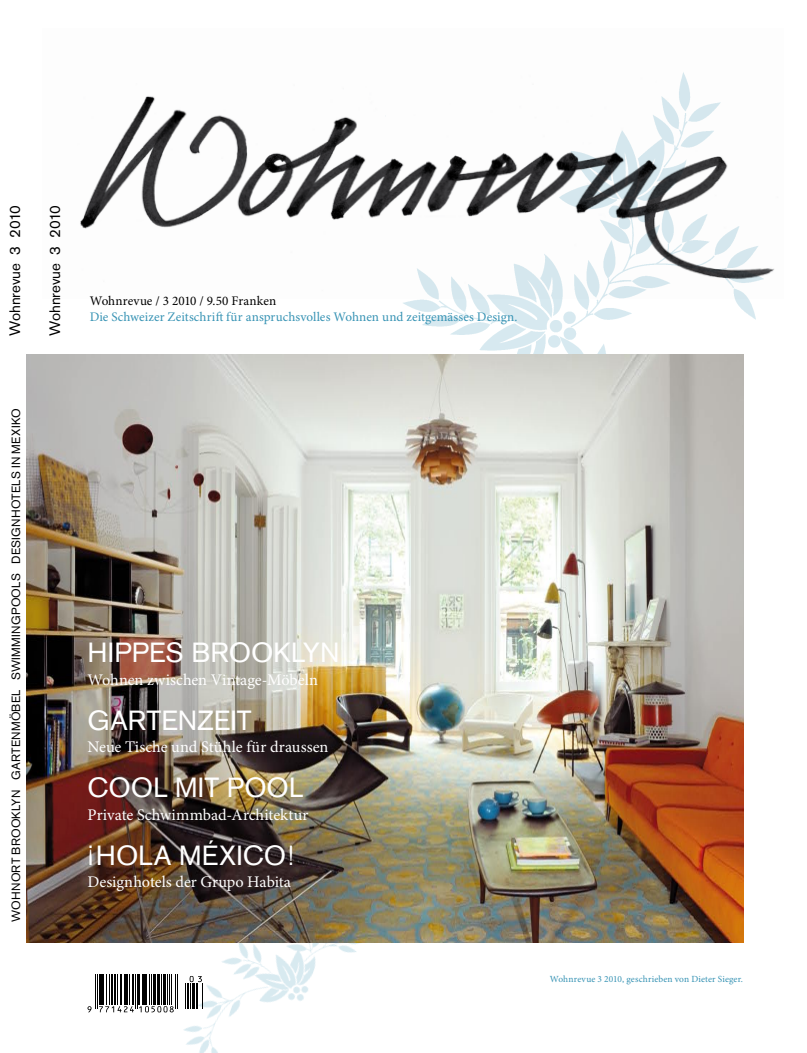
<style>
.page{position:relative;width:807px;height:1053px;background:#fff}
.page>*{position:absolute;margin:0;border:0;box-sizing:border-box;transform-origin:0 0}
.t1{font:27.5px "Akzidenz Grotesk BE";letter-spacing:.005em;color:#fff}
.t2{font:16.25px "Minion Pro";letter-spacing:-.005em;color:#fff}
.t3{font:15px "Akzidenz Grotesk BE";color:#000}
.t4{font:13.12px "Minion Pro";letter-spacing:.005em;color:#3793b4}
.t5{font:13.12px "Minion Pro";letter-spacing:.005em;color:#000}
.t6{font:11.88px "Akzidenz Grotesk BE";letter-spacing:.02em;color:#000}
.t7{font:9.38px "Minion Pro";letter-spacing:.015em;color:#3793b4}
</style>
<div class="page">
<img style="left:172px;top:942px;width:207px;height:110px">
<img style="left:403px;top:299px;width:353px;height:260px">
<hr style="left:95px;top:973px;width:1px;height:35px;background:#000">
<hr style="left:97px;top:973px;width:1px;height:35px;background:#000">
<hr style="left:99px;top:973px;width:2px;height:31px;background:#000">
<hr style="left:102px;top:973px;width:2px;height:31px;background:#000">
<hr style="left:106px;top:973px;width:1px;height:31px;background:#000">
<hr style="left:109px;top:973px;width:1px;height:31px;background:#000">
<hr style="left:111px;top:973px;width:1px;height:31px;background:#000">
<hr style="left:114px;top:973px;width:2px;height:31px;background:#000">
<hr style="left:117px;top:973px;width:1px;height:31px;background:#000">
<hr style="left:120px;top:973px;width:2px;height:31px;background:#000">
<hr style="left:124px;top:973px;width:1px;height:31px;background:#000">
<hr style="left:126px;top:973px;width:2px;height:31px;background:#000">
<hr style="left:129px;top:973px;width:1px;height:31px;background:#000">
<hr style="left:132px;top:973px;width:2px;height:31px;background:#000">
<hr style="left:135px;top:973px;width:1px;height:35px;background:#000">
<hr style="left:137px;top:973px;width:1px;height:35px;background:#000">
<hr style="left:138px;top:973px;width:2px;height:31px;background:#000">
<hr style="left:142px;top:973px;width:2px;height:31px;background:#000">
<hr style="left:144px;top:973px;width:3px;height:31px;background:#000">
<hr style="left:149px;top:973px;width:1px;height:31px;background:#000">
<hr style="left:151px;top:973px;width:1px;height:31px;background:#000">
<hr style="left:153px;top:973px;width:3px;height:31px;background:#000">
<hr style="left:157px;top:973px;width:2px;height:31px;background:#000">
<hr style="left:161px;top:973px;width:1px;height:31px;background:#000">
<hr style="left:163px;top:973px;width:2px;height:31px;background:#000">
<hr style="left:167px;top:973px;width:1px;height:31px;background:#000">
<hr style="left:169px;top:973px;width:1px;height:31px;background:#000">
<hr style="left:171px;top:973px;width:1px;height:31px;background:#000">
<hr style="left:175px;top:973px;width:1px;height:35px;background:#000">
<hr style="left:176px;top:973px;width:1px;height:35px;background:#000">
<svg style="left:87px;top:1006px;width:4px;height:6px"></svg>
<svg style="left:99px;top:1006px;width:75px;height:6px"></svg>
<svg style="left:185px;top:975px;width:18px;height:33px"></svg>
<img style="left:27px;top:354px;width:715px;height:588px">
<img style="left:80px;top:72px;width:695px;height:227px">
<p class="t3" style="left:6px;top:336px;width:133px;rotate:-90deg">Wohnrevue 3 2010</p>
<p class="t3" style="left:46px;top:336px;width:133px;rotate:-90deg">Wohnrevue 3 2010</p>
<p class="t5" style="left:90px;top:292px;width:188px">Wohnrevue / 3 2010 / 9.50 Franken</p>
<p class="t4" style="left:90px;top:308px;width:429px">Die Schweizer Zeitschrift für anspruchsvolles Wohnen und zeitgemässes Design.</p>
<p class="t6" style="left:9px;top:921px;width:515px;rotate:-90deg">WOHNORT BROOKLYN GARTENMÖBEL SWIMMINGPOOLS DESIGNHOTELS IN MEXIKO</p>
<h1 class="t1" style="left:87px;top:636px;width:253px">HIPPES BROOKLYN</h1>
<p class="t2" style="left:87px;top:669px;width:232px">Wohnen zwischen Vintage-Möbeln</p>
<h1 class="t1" style="left:87px;top:703px;width:166px">GARTENZEIT</h1>
<p class="t2" style="left:87px;top:737px;width:242px">Neue Tische und Stühle für draussen</p>
<h1 class="t1" style="left:87px;top:771px;width:217px">COOL MIT POOL</h1>
<p class="t2" style="left:87px;top:804px;width:222px">Private Schwimmbad-Architektur</p>
<h1 class="t1" style="left:87px;top:838px;width:208px">¡HOLA MÉXICO!</h1>
<p class="t2" style="left:87px;top:872px;width:205px">Designhotels der Grupo Habita</p>
<p class="t7" style="left:549px;top:973px;width:195px">Wohnrevue 3 2010, geschrieben von Dieter Sieger.</p>
</div>
